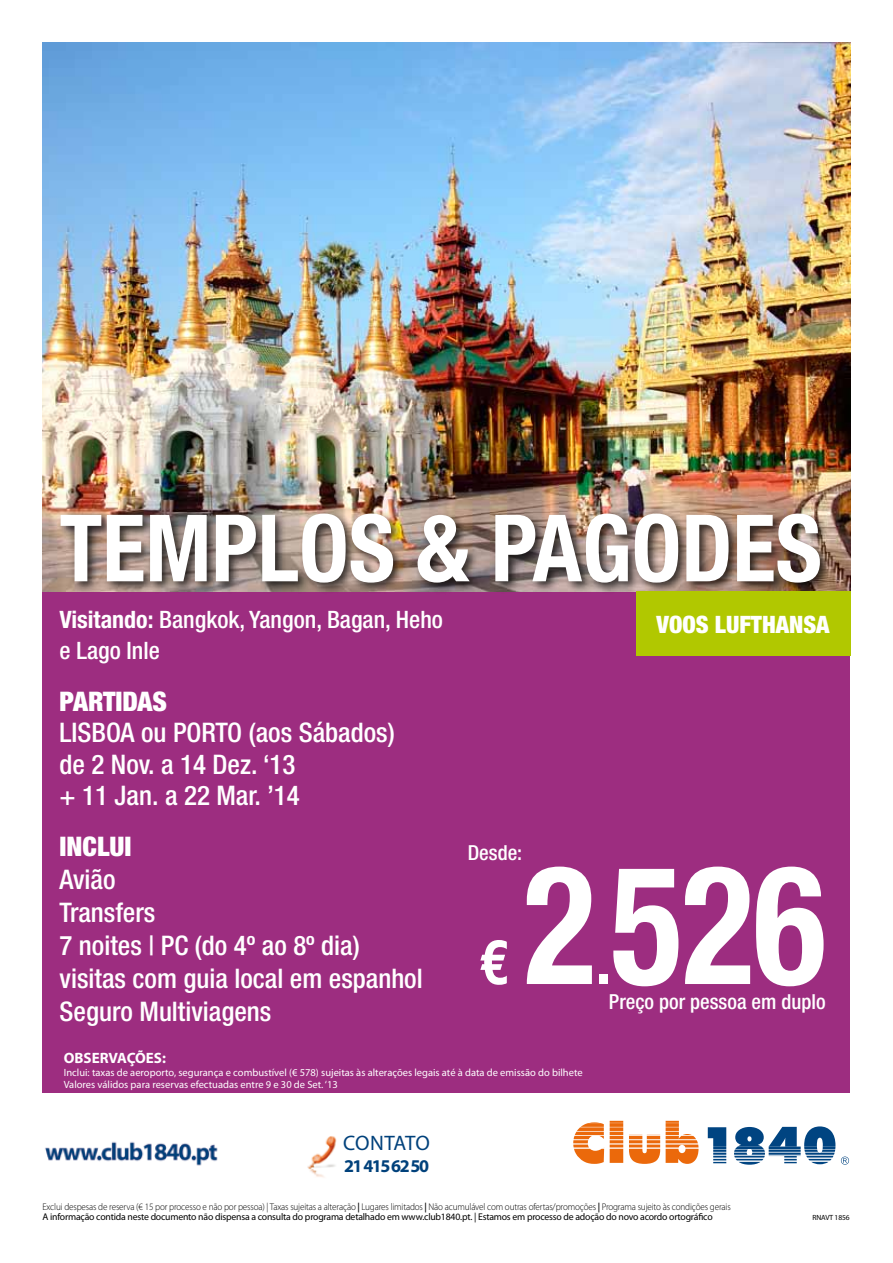
<style>
.page{position:relative;width:893px;height:1263px;background:#fff}
.page>*{position:absolute;margin:0;border:0;box-sizing:border-box;transform-origin:0 0}
.t1{font:700 condensed 165.9px "Helvetica Neue";color:#fff;scale:.9 1}
.t2{font:700 condensed 93px "Helvetica Neue";color:#fff;scale:.96 1}
.t3{font:700 condensed 62.25px "Helvetica Neue";color:#fff}
.t4{font:500 condensed 27px/33px "Helvetica Neue";color:#fff}
.t5{font:900 condensed 27px "Helvetica Neue";color:#fff}
.t6{font:500 condensed 24px/31.5px "Helvetica Neue";color:#fff}
.t7{font:900 condensed 24px "Helvetica Neue";color:#fff}
.t8{font:21px "Myriad Pro";color:#00417b}
.t9{font:500 condensed 20.7px "Helvetica Neue";color:#fff}
.t10{font:700 18px "Myriad Pro";letter-spacing:-.08em;color:#00417b}
.t11{font:700 15px "Myriad Pro";color:#fff}
.t12{font:10.5px/12.6px "Myriad Pro";color:#fff}
.t13{font:300 9.75px/10.5px "Myriad Pro";letter-spacing:-.015em;color:#000;scale:.94 1}
.t14{font:7.5px "Myriad Pro";letter-spacing:-.02em;color:#000}
.s1{font-weight:700}
.s2{font-weight:600}
.s3{font-weight:400}
</style>
<div class="page">
<div style="left:43px;top:43px;width:807px;height:1050px;background:#9d2d80"></div>
<img style="left:43px;top:43px;width:807px;height:548px">
<svg style="left:573px;top:1120px;width:277px;height:45px"></svg>
<img style="left:45px;top:1136px;width:292px;height:42px">
<div style="left:57px;top:510px;width:775px;height:85px;background:#000;opacity:.75"></div>
<div style="left:636px;top:591px;width:214px;height:65px;background:#b1c800"></div>
<h2 class="t2" style="left:60px;top:492px;width:796px">TEMPLOS &amp; PAGODES</h2>
<h3 class="t7" style="left:657px;top:610px;width:134px">VOOS LUFTHANSA</h3>
<h3 class="t6" style="left:60px;top:603px;width:385px"><span class="s1">VISITANDO:</span> Bangkok, Yangon, Bagan, Heho e Lago Inle</h3>
<h3 class="t5" style="left:60px;top:684px;width:109px">PARTIDAS</h3>
<h3 class="t4" style="left:60px;top:716px;width:337px;line-height:31.5px">Lisboa ou Porto (aos Sábados) de 2 Nov. a 14 Dez. ‘13<br>+ 11 Jan. a 22 Mar. ’14</h3>
<h3 class="t5" style="left:60px;top:830px;width:74px">INCLUI</h3>
<h3 class="t4" style="left:60px;top:863px;width:365px">Avião<br>Transfers<br>7 noites | PC (do 4º ao 8º dia) visitas com guia local em espanhol<br>Seguro Multiviagens</h3>
<h3 class="t9" style="left:468px;top:840px;width:56px">Desde:</h3>
<h1 class="t1" style="left:524px;top:824px;width:337px">2526</h1>
<h3 class="t3" style="left:479px;top:924px;width:31px">€</h3>
<h3 class="t3" style="left:596px;top:924px;width:16px">.</h3>
<h3 class="t9" style="left:609px;top:989px;width:218px">Preço por pessoa em duplo</h3>
<h3 class="t11" style="left:64px;top:1048px;width:104px">OBSERVAÇÕES:</h3>
<p class="t12" style="left:64px;top:1065px;width:520px">Inclui: taxas de aeroporto, segurança e combustível (€ 578) sujeitas às alterações legais até à data de emissão do bilhete<br>Valores válidos para reservas efectuadas entre 9 e 30 de Set. ‘13</p>
<h3 class="t8" style="left:343px;top:1130px;width:40px">contat</h3>
<h3 class="t8" style="left:416px;top:1130px;width:16px">o</h3>
<h3 class="t10" style="left:344px;top:1154px;width:86px">21 415 62 50</h3>
<p class="t13" style="left:43px;top:1201px;width:734px">Exclui despesas de reserva (€ 15 por processo e não por pessoa) | Taxas sujeitas a alteração <span class="s2">|</span> Lugares limitados <span class="s2">|</span> Não acumulável com outras ofertas/promoções <span class="s2">|</span> Programa sujeito às condições gerais<br><span class="s3">A informação contida neste documento não dispensa a consulta do programa detalhado em www.club1840.pt. | Estamos em processo de adoção do novo acordo ortográfico</span></p>
<p class="t14" style="left:813px;top:1213px;width:38px">RNAVT 1856</p>
</div>
